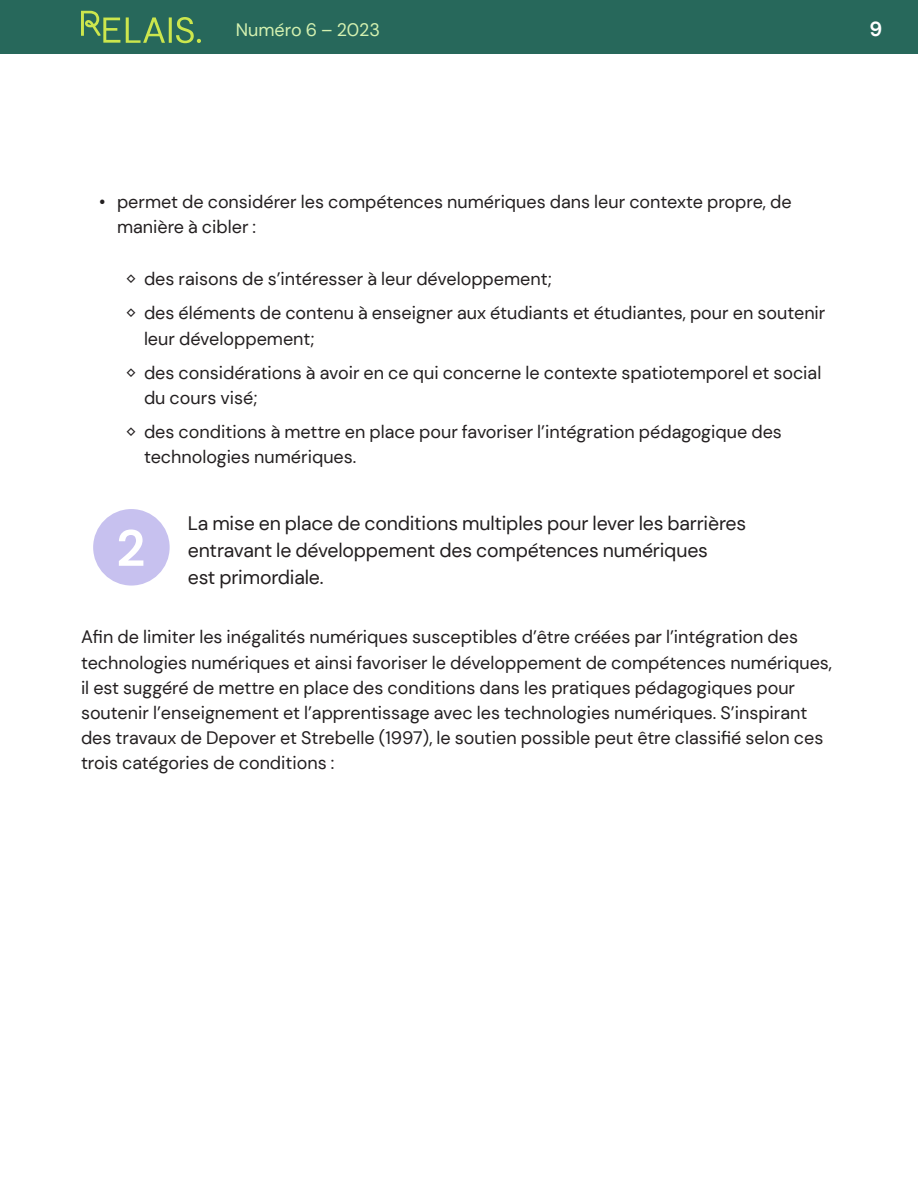
<style>
.page{position:relative;width:918px;height:1188px;background:#fff}
.page>*{position:absolute;margin:0;border:0;box-sizing:border-box;transform-origin:0 0}
.Pastilles_numeros_-_chiffre_blanc{font:700 51px "DM Sans";color:#fff}
.t1{font:700 20.25px "DM Sans";color:#fff}
.Resultats_-_texte_avec_pastille{font:19.5px/27.3px "DM Sans";letter-spacing:-.01em;color:#231f20}
.Default_-_Courant_12{font:18px/25.2px "DM Sans";color:#231f20}
.t2{font:18px "DM Sans";color:#d4f1b0}
</style>
<div class="page">
<div style="left:0;top:0;width:918px;height:54px;background:#27685b"></div>
<svg style="left:81px;top:11px;width:39px;height:32px"></svg>
<svg style="left:126px;top:17px;width:75px;height:26px"></svg>
<div style="left:93px;top:509px;width:77px;height:77px;background:#c7c1ef;border-radius:50%"></div>
<p class="t2" style="left:236px;top:19px;width:146px">Numéro 6 – 2023</p>
<p class="t1" style="left:870px;top:16px;width:14px">9</p>
<p class="Default_-_Courant_12" style="left:117px;top:189px;width:676px;text-indent:-18px">• permet de considérer les compétences numériques dans leur contexte propre, de manière à cibler :</p>
<p class="Default_-_Courant_12" style="left:126px;top:266px;width:427px">◊ des raisons de s’intéresser à leur développement;</p>
<p class="Default_-_Courant_12" style="left:144px;top:301px;width:683px;text-indent:-18px">◊ des éléments de contenu à enseigner aux étudiants et étudiantes, pour en soutenir leur développement;</p>
<p class="Default_-_Courant_12" style="left:144px;top:360px;width:679px;text-indent:-18px">◊ des considérations à avoir en ce qui concerne le contexte spatiotemporel et social du cours visé;</p>
<p class="Default_-_Courant_12" style="left:144px;top:419px;width:639px;text-indent:-18px">◊ des conditions à mettre en place pour favoriser l’intégration pédagogique des technologies numériques.</p>
<p class="Pastilles_numeros_-_chiffre_blanc" style="left:116px;top:516px;width:31px">2</p>
<p class="Resultats_-_texte_avec_pastille" style="left:188px;top:509px;width:560px">La mise en place de conditions multiples pour lever les barrières entravant le développement des compétences numériques<br>est primordiale.</p>
<p class="Default_-_Courant_12" style="left:81px;top:625px;width:753px">Afin de limiter les inégalités numériques susceptibles d’être créées par l’intégration des technologies numériques et ainsi favoriser le développement de compétences numériques, il est suggéré de mettre en place des conditions dans les pratiques pédagogiques pour soutenir l’enseignement et l’apprentissage avec les technologies numériques. S’inspirant des travaux de Depover et Strebelle (1997), le soutien possible peut être classifié selon ces trois catégories de conditions :</p>
</div>
